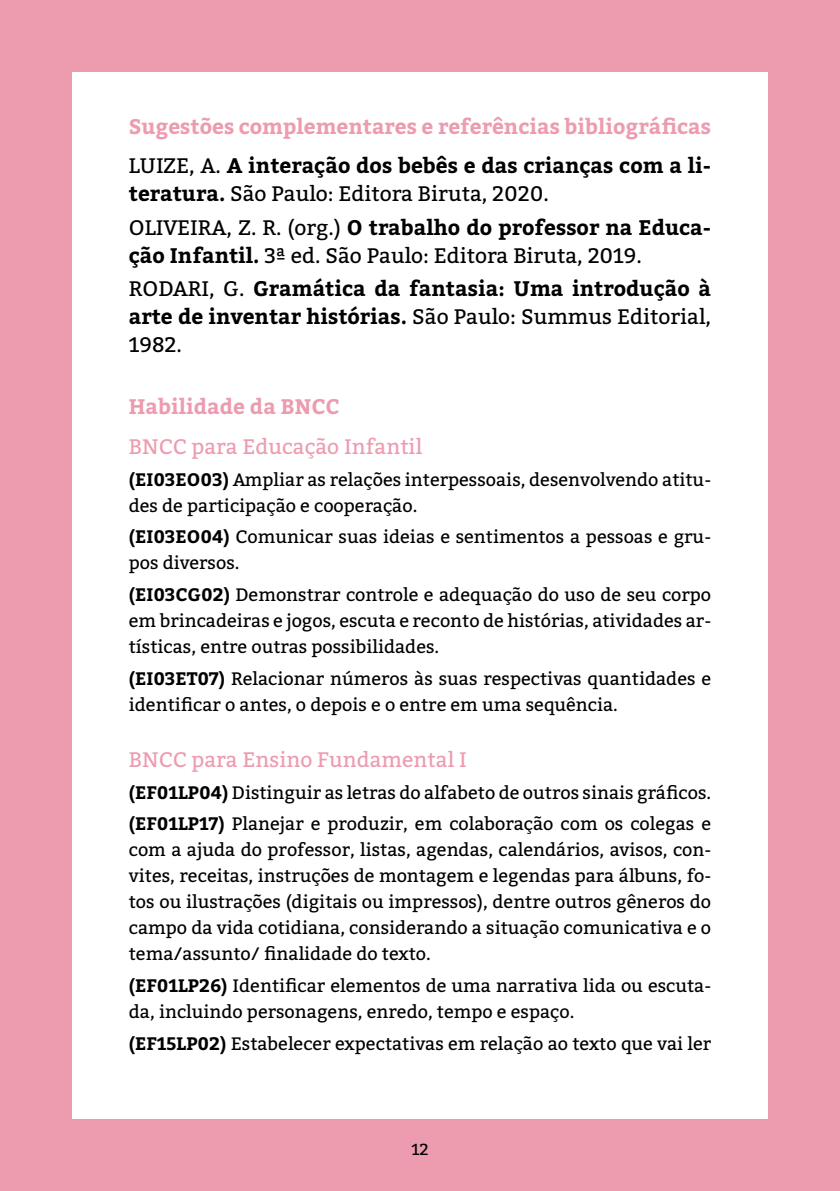
<style>
.page{position:relative;width:840px;height:1191px;background:#fff}
.page>*{position:absolute;margin:0;border:0;box-sizing:border-box;transform-origin:0 0}
.t1{font:21px/33.6px "Bitter";color:#000}
.t2{font:700 21px/39.4px "Bitter";color:#ed9cb0}
.t3{font:700 21px/33.6px "Bitter";color:#000}
.t4{font:21px "Bitter";color:#ed9cb0}
.t5{font:18px/26px "Bitter";color:#000}
.t6{font:16px "Bitter";color:#000}
.s1{font-weight:400;color:#000}
.s2{color:#000}
.s3{font-weight:700}
.s4{font-weight:400}
</style>
<div class="page">
<div style="left:0;top:0;width:839px;height:1191px;background:#ed9cb0"></div>
<div style="left:72px;top:72px;width:695px;height:1047px;background:#fff"></div>
<p class="t2" style="left:129px;top:106px;width:583px">Sugestões complementares e referências bibliográficas<br><span class="s1">LUIZE, A.</span> <span class="s2">A interação dos bebês e das crianças com a li-</span></p>
<p class="t1" style="left:129px;top:176px;width:583px"><span class="s3">teratura.</span> São Paulo: Editora Biruta, 2020.<br>OLIVEIRA, Z. R. (org.) <span class="s3">O trabalho do professor na Educa-</span></p>
<p class="t3" style="left:129px;top:238px;width:583px">ção Infantil. <span class="s4">3ª ed. São Paulo: Editora Biruta, 2019.<br>RODARI, G.</span> Gramática da fantasia: Uma introdução à</p>
<p class="t1" style="left:129px;top:302px;width:583px;line-height:28px"><span class="s3">arte de inventar histórias.</span> São Paulo: Summus Editorial,<br>1982.</p>
<p class="t2" style="left:129px;top:387px;width:212px">Habilidade da BNCC</p>
<p class="t4" style="left:129px;top:431px;width:294px">BNCC para Educação Infantil</p>
<p class="t5" style="left:129px;top:465px;width:583px"><span class="s3">(EI03EO03)</span> Ampliar as relações interpessoais, desenvolvendo atitu&shy;des de participação e cooperação.</p>
<p class="t5" style="left:129px;top:523px;width:583px"><span class="s3">(EI03EO04)</span> Comunicar suas ideias e sentimentos a pessoas e gru&shy;pos diversos.</p>
<p class="t5" style="left:129px;top:581px;width:583px;text-align:justify"><span class="s3">(EI03CG02)</span> Demonstrar controle e adequação do uso de seu corpo em brincadeiras e jogos, escuta e reconto de histórias, atividades ar&shy;tísticas, entre outras possibilidades.</p>
<p class="t5" style="left:129px;top:664px;width:583px"><span class="s3">(EI03ET07)</span> Relacionar números às suas respectivas quantidades e identificar o antes, o depois e o entre em uma sequência.</p>
<p class="t4" style="left:129px;top:744px;width:339px">BNCC para Ensino Fundamental I</p>
<p class="t5" style="left:129px;top:776px;width:583px;line-height:31.6px"><span class="s3">(EF01LP04)</span> Distinguir as letras do alfabeto de outros sinais gráficos. <span class="s3">(EF01LP17)</span> Planejar e produzir, em colaboração com os colegas e</p>
<p class="t5" style="left:129px;top:836px;width:583px;text-align:justify">com a ajuda do professor, listas, agendas, calendários, avisos, con&shy;vites, receitas, instruções de montagem e legendas para álbuns, fo&shy;tos ou ilustrações (digitais ou impressos), dentre outros gêneros do campo da vida cotidiana, considerando a situação comunicativa e o tema/assunto/ finalidade do texto.</p>
<p class="t5" style="left:129px;top:972px;width:583px"><span class="s3">(EF01LP26)</span> Identificar elementos de uma narrativa lida ou escuta&shy;da, incluindo personagens, enredo, tempo e espaço.</p>
<p class="t5" style="left:129px;top:1029px;width:583px"><span class="s3">(EF15LP02)</span> Estabelecer expectativas em relação ao texto que vai ler</p>
<p class="t6" style="left:411px;top:1138px;width:19px">12</p>
</div>
